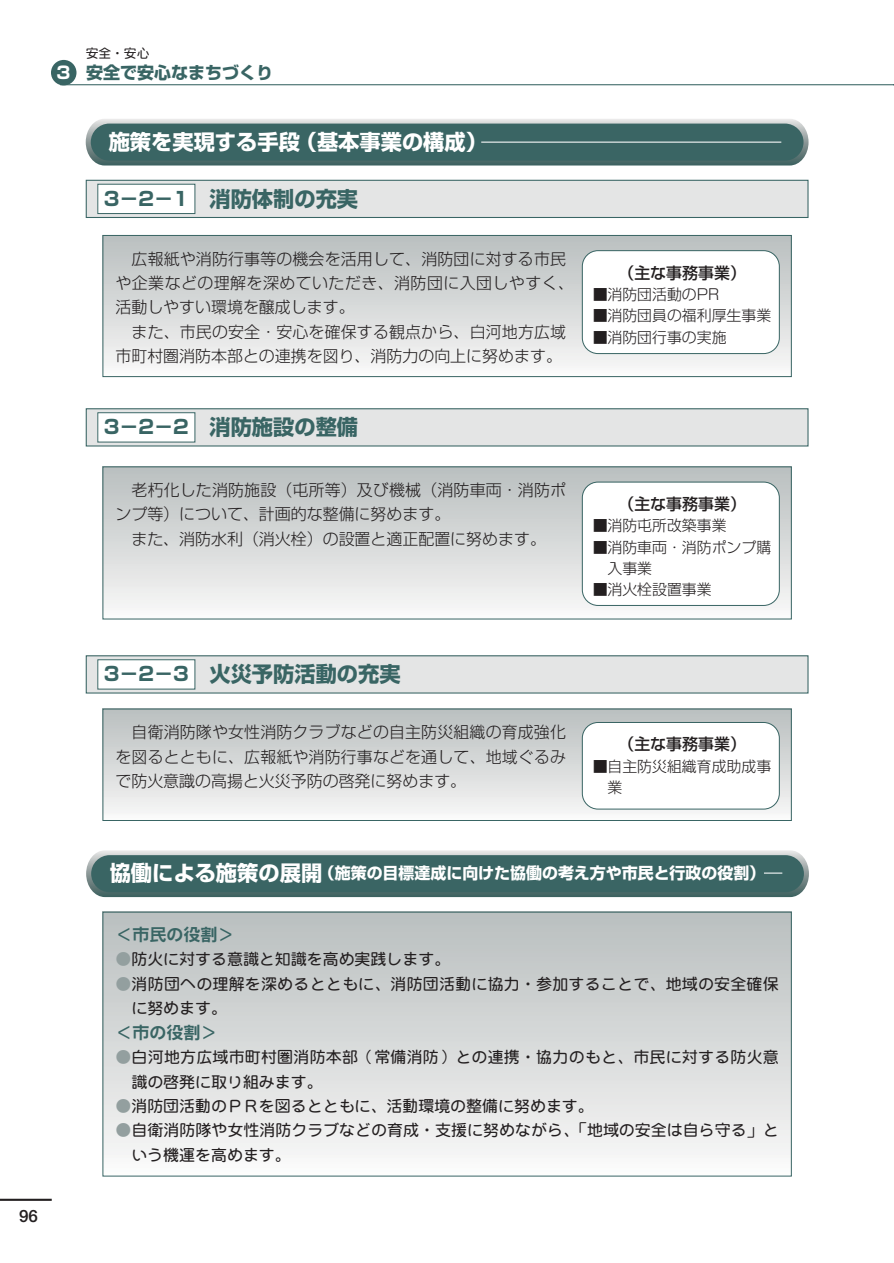
<style>
.page{position:relative;width:894px;height:1263px;background:#fff}
.page>*{position:absolute;margin:0;border:0;box-sizing:border-box;transform-origin:0 0}
.t1{font:700 21.3px "Shin Go";color:#396564}
.t2{font:700 21.3px "Shin Go";color:#fff}
.t3{font:16.95px "NIS S7";color:#396564}
.t4{font:700 16.95px "Shin Go";color:#396564}
.t5{font:700 16.95px "Futo Go B101";color:#231f20}
.t6{font:300 15.9px/24.5px "Shin Go";letter-spacing:.01em;color:#231f20;text-align:justify}
.t7{font:15.9px/24.5px "NIS R4";letter-spacing:.005em;color:#231f20}
.t8{font:700 15.9px "Shin Go";color:#fff}
.t9{font:300 15.9px "Shin Go";letter-spacing:.03em;color:#231f20}
.t10{font:500 15.9px "Shin Go";color:#231f20}
.t11{font:300 14.85px/21.3px "Shin Go";color:#231f20}
.t12{font:12.75px "NIS R4";color:#231f20}
.s1{color:#fff}
.s2{font-size:19.2px}
.s3{font-size:21.3px}
.s4{color:#939f9f}
</style>
<div class="page">
<hr style="left:0;top:1199px;width:52px;height:2px;background:#231f20">
<div style="left:103px;top:912px;width:689px;height:264px;background:linear-gradient(to bottom,#b8bdbe,#f9f9f8)"></div>
<div style="left:103px;top:912px;width:689px;height:264px;border:1px solid #396564"></div>
<div style="left:103px;top:709px;width:689px;height:112px;background:linear-gradient(to bottom,#b9bfbf,#f6f6f6)"></div>
<div style="left:103px;top:709px;width:689px;height:112px;border:1px solid #396564"></div>
<div style="left:103px;top:467px;width:689px;height:152px;background:linear-gradient(to bottom,#b8bdbd,#f9f8f8)"></div>
<div style="left:103px;top:235px;width:689px;height:142px;background:linear-gradient(to bottom,#b8bebe,#f8f8f8)"></div>
<div style="left:103px;top:235px;width:689px;height:142px;border:1px solid #396564"></div>
<svg style="left:86px;top:850px;width:723px;height:47px;background:#507574"></svg>
<svg style="left:86px;top:119px;width:723px;height:47px;background:#98a9a8"></svg>
<div style="left:91px;top:124px;width:713px;height:37px;background:#3a6564;border-radius:19px"></div>
<hr style="left:481px;top:142px;width:300px;height:1px;background:#fff">
<div style="left:51px;top:60px;width:25px;height:25px;background:#396564;border-radius:50%"></div>
<hr style="left:60px;top:84px;width:834px;height:1px;background:#396564">
<div style="left:583px;top:251px;width:196px;height:102px;background:#fff;border-radius:16px"></div>
<div style="left:582px;top:250px;width:198px;height:104px;border:1px solid #396564;border-radius:16px"></div>
<div style="left:583px;top:482px;width:196px;height:123px;background:#fff;border-radius:16px"></div>
<div style="left:582px;top:482px;width:198px;height:124px;border:1px solid #396564;border-radius:16px"></div>
<div style="left:583px;top:723px;width:196px;height:86px;background:#fff;border-radius:16px"></div>
<div style="left:582px;top:722px;width:198px;height:87px;border:1px solid #396564;border-radius:16px"></div>
<div style="left:86px;top:180px;width:722px;height:37px;background:#e4e5e5"></div>
<div style="left:86px;top:180px;width:723px;height:38px;border:1px solid #396564"></div>
<div style="left:98px;top:184px;width:97px;height:30px;background:#fff"></div>
<div style="left:98px;top:184px;width:97px;height:30px;border:1px solid #396564"></div>
<div style="left:86px;top:409px;width:722px;height:37px;background:#e4e5e5"></div>
<div style="left:86px;top:408px;width:723px;height:39px;border:1px solid #396564"></div>
<div style="left:98px;top:413px;width:97px;height:29px;background:#fff"></div>
<div style="left:86px;top:656px;width:722px;height:37px;background:#e4e5e5"></div>
<div style="left:86px;top:655px;width:723px;height:39px;border:1px solid #396564"></div>
<div style="left:98px;top:660px;width:97px;height:29px;background:#fff"></div>
<p class="t12" style="left:86px;top:49px;width:65px">安全・安心</p>
<p class="t4" style="left:56px;top:66px;width:218px"><span class="s1">3</span> 安全で安心なまちづくり</p>
<p class="t2" style="left:109px;top:134px;width:380px">施策を実現する手段（基本事業の構成）</p>
<p class="t1" style="left:104px;top:191px;width:256px"><span class="s2">3－2－1</span> 消防体制の充実</p>
<p class="t6" style="left:132px;top:248px;width:436px">広報紙や消防行事等の機会を活用して、消防団に対する市民</p>
<p class="t9" style="left:115px;top:277px;width:460px">や企業などの理解を深めていただき、消防団に入団しやすく、</p>
<p class="t6" style="left:115px;top:297px;width:241px">活動しやすい環境を醸成します。</p>
<p class="t6" style="left:132px;top:322px;width:436px">また、市民の安全・安心を確保する観点から、白河地方広域</p>
<p class="t6" style="left:115px;top:346px;width:448px">市町村圏消防本部との連携を図り、消防力の向上に努めます。</p>
<p class="t1" style="left:104px;top:419px;width:256px"><span class="s2">3－2－2</span> 消防施設の整備</p>
<p class="t6" style="left:132px;top:480px;width:436px">老朽化した消防施設（屯所等）及び機械（消防車両・消防ポ</p>
<p class="t6" style="left:115px;top:504px;width:336px">ンプ等）について、計画的な整備に努めます。</p>
<p class="t6" style="left:131px;top:529px;width:416px">また、消防水利（消火栓）の設置と適正配置に努めます。</p>
<p class="t1" style="left:104px;top:666px;width:298px"><span class="s2">3－2－3</span> 火災予防活動の充実</p>
<p class="t6" style="left:115px;top:722px;width:452px;text-indent:16px">自衛消防隊や女性消防クラブなどの自主防災組織の育成強化を図るとともに、広報紙や消防行事などを通して、地域ぐるみで防火意識の高揚と火災予防の啓発に努めます。</p>
<p class="t10" style="left:618px;top:267px;width:129px">（主な事務事業）</p>
<p class="t11" style="left:593px;top:286px;width:128px">■消防団活動のPR</p>
<p class="t11" style="left:593px;top:307px;width:180px">■消防団員の福利厚生事業</p>
<p class="t11" style="left:593px;top:328px;width:135px">■消防団行事の実施</p>
<p class="t10" style="left:618px;top:498px;width:129px">（主な事務事業）</p>
<p class="t11" style="left:593px;top:517px;width:135px">■消防屯所改築事業</p>
<p class="t11" style="left:608px;top:539px;width:165px;text-indent:-15px">■消防車両・消防ポンプ購入事業</p>
<p class="t11" style="left:593px;top:581px;width:121px">■消火栓設置事業</p>
<p class="t10" style="left:618px;top:739px;width:129px">（主な事務事業）</p>
<p class="t11" style="left:608px;top:758px;width:165px;text-indent:-15px">■自主防災組織育成助成事業</p>
<p class="t5" style="left:19px;top:1209px;width:20px">96</p>
<p class="t8" style="left:110px;top:867px;width:657px"><span class="s3">協働による施策の展開</span> （施策の目標達成に向けた協働の考え方や市民と行政の役割）</p>
<p class="t3" style="left:115px;top:928px;width:121px">＜市民の役割＞</p>
<p class="t7" style="left:115px;top:949px;width:336px"><span class="s4">●</span>防火に対する意識と知識を高め実践します。</p>
<p class="t7" style="left:131px;top:974px;width:649px;text-indent:-16px"><span class="s4">●</span>消防団への理解を深めるとともに、消防団活動に協力・参加することで、地域の安全確保に努めます。</p>
<p class="t3" style="left:115px;top:1026px;width:104px">＜市の役割＞</p>
<p class="t7" style="left:131px;top:1047px;width:649px;text-indent:-16px"><span class="s4">●</span>白河地方広域市町村圏消防本部（常備消防）との連携・協力のもと、市民に対する防火意識の啓発に取り組みます。</p>
<p class="t7" style="left:115px;top:1096px;width:480px"><span class="s4">●</span>消防団活動のＰＲを図るとともに、活動環境の整備に努めます。</p>
<p class="t7" style="left:131px;top:1120px;width:649px;text-indent:-16px"><span class="s4">●</span>自衛消防隊や女性消防クラブなどの育成・支援に努めながら、「地域の安全は自ら守る」という機運を高めます。</p>
</div>
